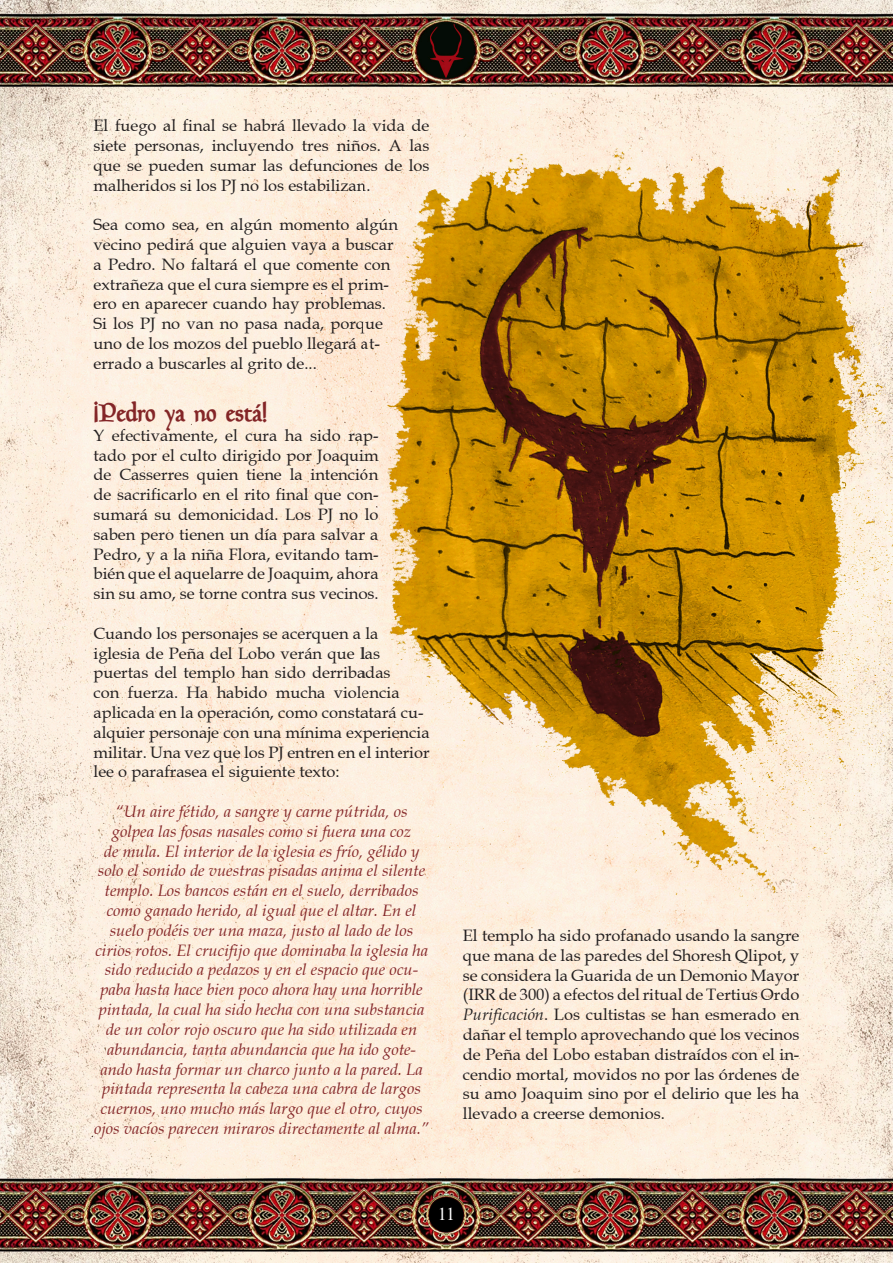
<style>
.page{position:relative;width:893px;height:1263px;background:#fff}
.page>*{position:absolute;margin:0;border:0;box-sizing:border-box;transform-origin:0 0}
.t1{font:600 27px "Goudy Mediaeval";color:#832527}
.t2{font:18px "Times New Roman";color:#fff}
.t3{font:16.5px/19.8px "Book Antiqua";color:#231f20;text-align:justify}
.t4{font:italic 16.5px/19.8px "Book Antiqua";color:#832527;text-align:center}
.s1{font-style:italic}
</style>
<div class="page">
<img style="left:0;top:0;width:893px;height:1263px">
<img style="left:363px;top:148px;width:530px;height:765px">
<p class="t3" style="left:94px;top:116px;width:338px">El fuego al final se habrá llevado la vida de siete personas, incluyendo tres niños. A las que se pueden sumar las defunciones de los malheridos si los PJ no los estabilizan.</p>
<p class="t3" style="left:94px;top:215px;width:306px;text-align:left">Sea como sea, en algún momento algún vecino pedirá que alguien vaya a buscar a Pedro. No faltará el que comente con extrañeza que el cura siempre es el prim&shy;ero en aparecer cuando hay problemas.<br>Si los PJ no van no pasa nada, porque uno de los mozos del pueblo llegará at&shy;errado a buscarles al grito de...</p>
<p class="t1" style="left:94px;top:398px;width:175px">¡Pedro ya no está!</p>
<p class="t3" style="left:94px;top:425px;width:287px">Y efectivamente, el cura ha sido rap&shy;tado por el culto dirigido por Joaquim de Casserres quien tiene la intención de sacrificarlo en el rito final que con&shy;sumará su demonicidad. Los PJ no lo saben pero tienen un día para salvar a Pedro, y a la niña Flora, evitando tam&shy;bién que el aquelarre de Joaquim, ahora sin su amo, se torne contra sus vecinos.</p>
<p class="t3" style="left:94px;top:623px;width:338px;text-align:left">Cuando los personajes se acerquen a la<br>iglesia de Peña del Lobo verán que las puertas del templo han sido derribadas<br>con fuerza. Ha habido mucha violencia aplicada en la operación, como constatará cu&shy;alquier personaje con una mínima experiencia militar. Una vez que los PJ entren en el interior lee o parafrasea el siguiente texto:</p>
<p class="t4" style="left:94px;top:802px;width:336px">“Un aire fétido, a sangre y carne pútrida, os golpea las fosas nasales como si fuera una coz<br>de mula. El interior de la iglesia es frío, gélido y solo el sonido de vuestras pisadas anima el silente templo. Los bancos están en el suelo, derribados como ganado herido, al igual que el altar. En el suelo podéis ver una maza, justo al lado de los cirios rotos. El crucifijo que dominaba la iglesia ha sido reducido a pedazos y en el espacio que ocu&shy;paba hasta hace bien poco ahora hay una horrible pintada, la cual ha sido hecha con una substancia de un color rojo oscuro que ha sido utilizada en abundancia, tanta abundancia que ha ido gote&shy;ando hasta formar un charco junto a la pared. La pintada representa la cabeza una cabra de largos cuernos, uno mucho más largo que el otro, cuyos ojos vacíos parecen miraros directamente al alma.”</p>
<p class="t3" style="left:463px;top:925px;width:338px">El templo ha sido profanado usando la sangre que mana de las paredes del Shoresh Qlipot, y se considera la Guarida de un Demonio Mayor (IRR de 300) a efectos del ritual de Tertius Ordo <span class="s1">Purificación</span>. Los cultistas se han esmerado en dañar el templo aprovechando que los vecinos de Peña del Lobo estaban distraídos con el in&shy;cendio mortal, movidos no por las órdenes de su amo Joaquim sino por el delirio que les ha llevado a creerse demonios.</p>
<p class="t2" style="left:438px;top:1201px;width:19px">11</p>
</div>
